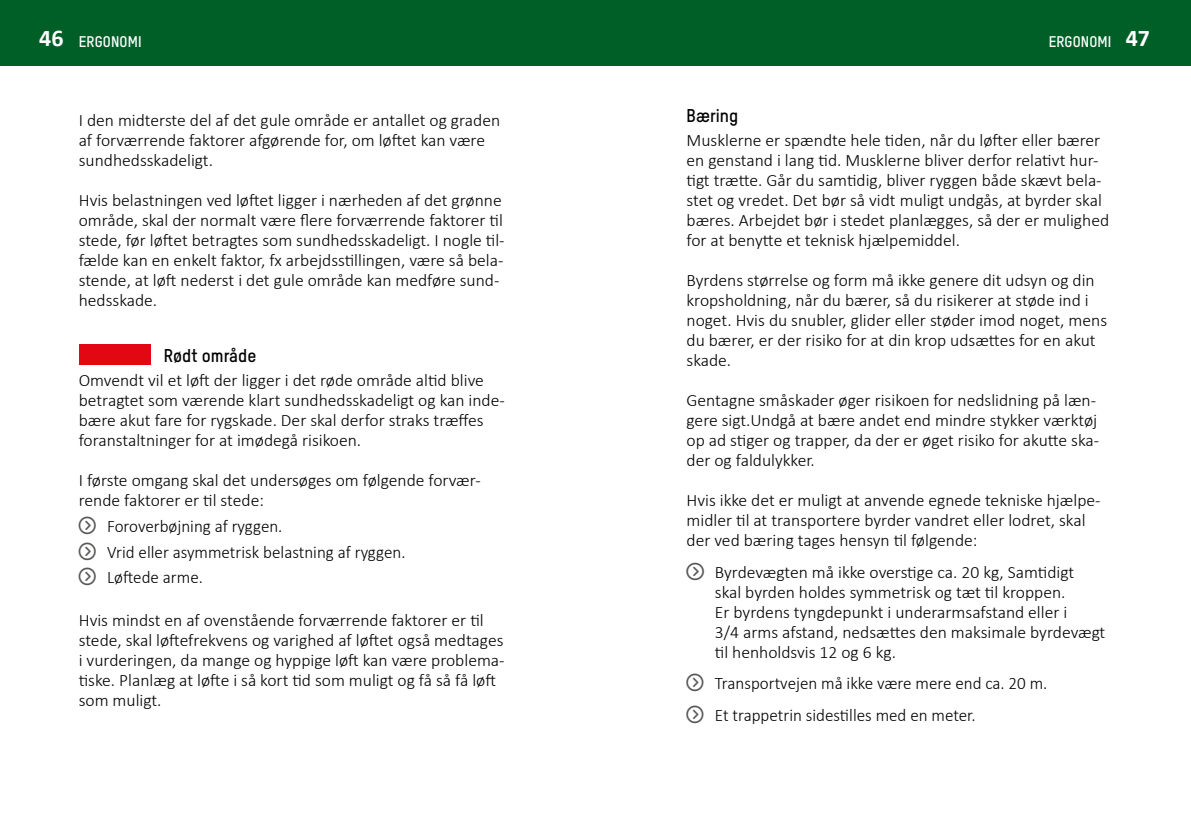
<style>
.page{position:relative;width:1191px;height:840px;background:#fff}
.page>*{position:absolute;margin:0;border:0;box-sizing:border-box;transform-origin:0 0}
.t1{font:18px "T Star Bold";color:#000}
.t2{font:300 17.6px/25.6px "Calibri";color:#000}
.t3{font:300 17.4px/20px "Calibri";color:#000}
.t4{font:15px "T Star Bold";letter-spacing:.01em;color:#fff}
.s1{font-family:"Calibri";font-weight:700;font-size:24px}
</style>
<div class="page">
<div style="left:0;top:0;width:1191px;height:65px;background:#005f27"></div>
<div style="left:79px;top:344px;width:72px;height:21px;background:#e30613"></div>
<p class="t4" style="left:39px;top:32px;width:104px"><span class="s1">46</span> ERGONOMI</p>
<p class="t4" style="left:1048px;top:32px;width:103px">ERGONOMI <span class="s1">47</span></p>
<p class="t3" style="left:79px;top:109px;width:423px">I den midterste del af det gule område er antallet og graden af forværrende faktorer afgørende for, om løftet kan være sundhedsskadeligt.</p>
<p class="t3" style="left:79px;top:189px;width:427px">Hvis belastningen ved løftet ligger i nærheden af det grønne område, skal der normalt være flere forværrende faktorer til stede, før løftet betragtes som sundhedsskadeligt. I nogle til&shy;fælde kan en enkelt faktor, fx arbejdsstillingen, være så bela&shy;stende, at løft nederst i det gule område kan medføre sund&shy;hedsskade.</p>
<p class="t1" style="left:164px;top:344px;width:94px">Rødt område</p>
<p class="t3" style="left:79px;top:369px;width:427px">Omvendt vil et løft der ligger i det røde område altid blive betragtet som værende klart sundhedsskadeligt og kan inde&shy;bære akut fare for rygskade. Der skal derfor straks træffes foranstaltninger for at imødegå risikoen.</p>
<p class="t3" style="left:79px;top:469px;width:403px">I første omgang skal det undersøges om følgende forvær&shy;rende faktorer er til stede:</p>
<p class="t2" style="left:107px;top:512px;width:300px">Foroverbøjning af ryggen.<br>Vrid eller asymmetrisk belastning af ryggen.<br>Løftede arme.</p>
<p class="t3" style="left:79px;top:609px;width:427px">Hvis mindst en af ovenstående forværrende faktorer er til stede, skal løftefrekvens og varighed af løftet også medtages i vurderingen, da mange og hyppige løft kan være problema&shy;tiske. Planlæg at løfte i så kort tid som muligt og få så få løft som muligt.</p>
<p class="t1" style="left:686px;top:104px;width:53px">Bæring</p>
<p class="t3" style="left:686px;top:129px;width:424px">Musklerne er spændte hele tiden, når du løfter eller bærer en genstand i lang tid. Musklerne bliver derfor relativt hur&shy;tigt trætte. Går du samtidig, bliver ryggen både skævt bela&shy;stet og vredet. Det bør så vidt muligt undgås, at byrder skal bæres. Arbejdet bør i stedet planlægges, så der er mulighed for at benytte et teknisk hjælpemiddel.</p>
<p class="t3" style="left:686px;top:269px;width:422px">Byrdens størrelse og form må ikke genere dit udsyn og din kropsholdning, når du bærer, så du risikerer at støde ind i noget. Hvis du snubler, glider eller støder imod noget, mens du bærer, er der risiko for at din krop udsættes for en akut skade.</p>
<p class="t3" style="left:686px;top:389px;width:414px">Gentagne småskader øger risikoen for nedslidning på læn&shy;gere sigt.Undgå at bære andet end mindre stykker værktøj op ad stiger og trapper, da der er øget risiko for akutte ska&shy;der og faldulykker.</p>
<p class="t3" style="left:686px;top:489px;width:415px">Hvis ikke det er muligt at anvende egnede tekniske hjælpe&shy;midler til at transportere byrder vandret eller lodret, skal der ved bæring tages hensyn til følgende:</p>
<p class="t3" style="left:715px;top:560px;width:392px">Byrdevægten må ikke overstige ca. 20 kg, Samtidigt<br>skal byrden holdes symmetrisk og tæt til kroppen.<br>Er byrdens tyngdepunkt i underarmsafstand eller i<br>3/4 arms afstand, nedsættes den maksimale byrdevægt til henholdsvis 12 og 6 kg.</p>
<p class="t2" style="left:715px;top:666px;width:334px;line-height:31.4px">Transportvejen må ikke være mere end ca. 20 m.<br>Et trappetrin sidestilles med en meter.</p>
</div>
